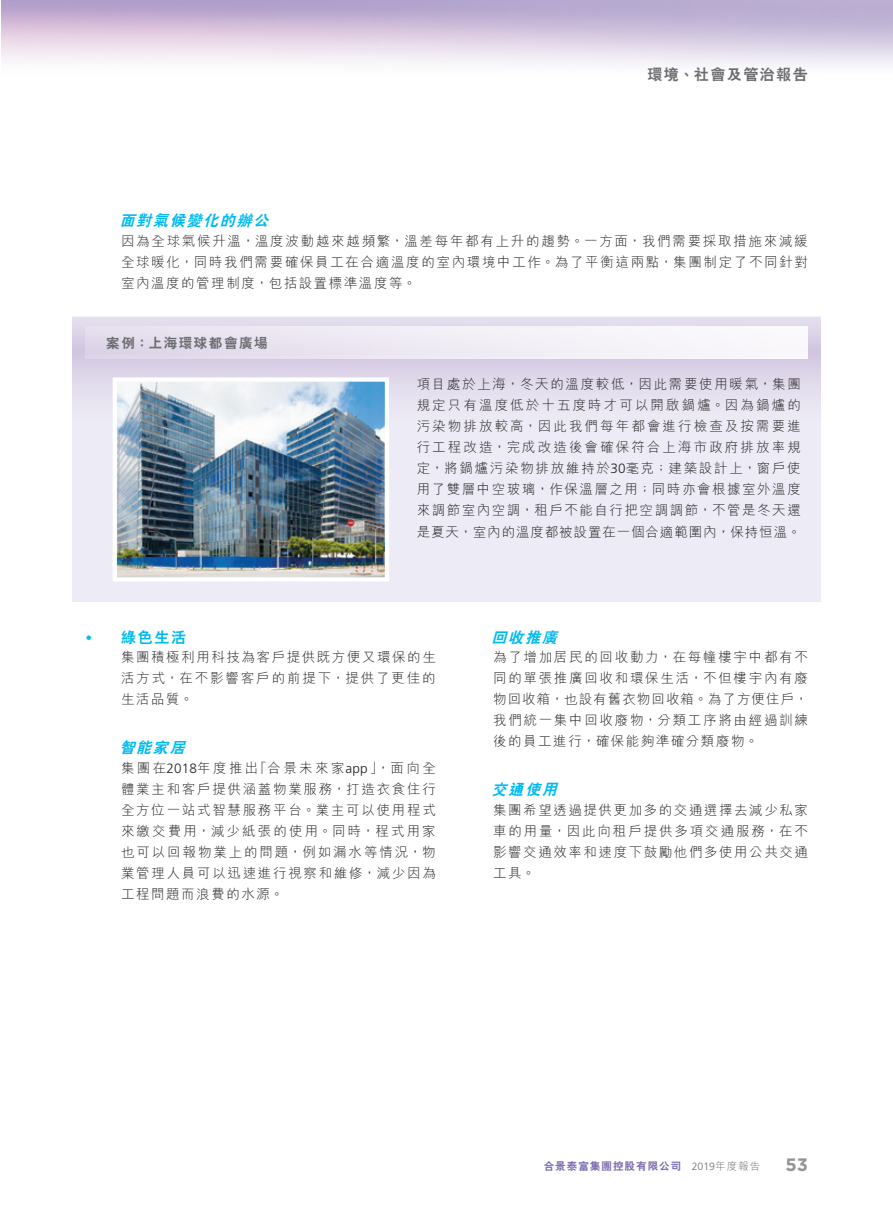
<style>
.page{position:relative;width:893px;height:1212px;background:#fff}
.page>*{position:absolute;margin:0;border:0;box-sizing:border-box;transform-origin:0 0}
.t1{font:700 18px "Gotham";color:#939598}
._05_____H3{font:italic 800 15px "C Hei 2 HK";color:#00baf1}
.t2{font:800 15px "C Hei 2 HK";letter-spacing:.1em;color:#6c6d70}
._04___H2{font:800 15px "C Hei 2 HK";color:#00baf1}
._12___P2{font:300 13.5px/21px "M Hei HK";letter-spacing:.115em;color:#231f20;text-align:justify}
._12___P2-2{font:800 13.5px "C Hei 2 HK";letter-spacing:.115em;color:#6c6d70}
.t3{font:800 10.5px "C Hei 2 HK";letter-spacing:.1em;color:#7c6bb0}
.s1{font-family:"Frutiger LT Std"}
.s2{font-family:"Gotham";font-weight:700}
.s3{font-family:"Frutiger LT Std";font-weight:300;color:#6c6d70}
.s4{font-family:"M Hei HK";font-weight:300;color:#6c6d70}
</style>
<div class="page">
<div style="left:72px;top:317px;width:749px;height:285px;background:#edebf5"></div>
<img style="left:72px;top:317px;width:749px;height:78px">
<div style="left:85px;top:327px;width:723px;height:32px;background:linear-gradient(to right,#e2daeb,#fcfbfd)"></div>
<img style="left:118px;top:382px;width:266px;height:194px">
<div style="left:113px;top:377px;width:276px;height:204px;border:4px solid #fff"></div>
<p class="t2" style="left:647px;top:65px;width:162px">環境、社會及管治報告</p>
<p class="_05_____H3" style="left:120px;top:210px;width:156px">面對氣候變化的辦公</p>
<p class="_12___P2" style="left:121px;top:230px;width:689px">因為全球氣候升溫，溫度波動越來越頻繁，溫差每年都有上升的趨勢。一方面，我們需要採取措施來減緩全球暖化，同時我們需要確保員工在合適溫度的室內環境中工作。為了平衡這兩點，集團制定了不同針對室內溫度的管理制度，包括設置標準溫度等。</p>
<p class="_12___P2-2" style="left:106px;top:334px;width:163px">案例：上海環球都會廣場</p>
<p class="_12___P2" style="left:417px;top:373px;width:386px">項目處於上海，冬天的溫度較低，因此需要使用暖氣，集團規定只有溫度低於十五度時才可以開啟鍋爐。因為鍋爐的污染物排放較高，因此我們每年都會進行檢查及按需要進行工程改造，完成改造後會確保符合上海市政府排放率規定，將鍋爐污染物排放維持於<span class="s1">30</span>毫克；建築設計上，窗戶使用了雙層中空玻璃，作保溫層之用；同時亦會根據室外溫度來調節室內空調，租戶不能自行把空調調節，不管是冬天還是夏天，室內的溫度都被設置在一個合適範圍內，保持恒溫。</p>
<p class="_04___H2" style="left:85px;top:627px;width:103px"><span class="s2">•</span> 綠色生活</p>
<p class="_12___P2" style="left:121px;top:646px;width:316px">集團積極利用科技為客戶提供既方便又環保的生活方式，在不影響客戶的前提下，提供了更佳的生活品質。</p>
<p class="_05_____H3" style="left:120px;top:738px;width:72px">智能家居</p>
<p class="_12___P2" style="left:121px;top:757px;width:316px">集團在<span class="s1">2018</span>年度推出「合景未來家<span class="s1">app</span>」，面向全體業主和客戶提供涵蓋物業服務，打造衣食住行全方位一站式智慧服務平台。業主可以使用程式來繳交費用，減少紙張的使用。同時，程式用家也可以回報物業上的問題，例如漏水等情況，物業管理人員可以迅速進行視察和維修，減少因為工程問題而浪費的水源。</p>
<p class="_05_____H3" style="left:492px;top:627px;width:72px">回收推廣</p>
<p class="_12___P2" style="left:493px;top:646px;width:316px">為了增加居民的回收動力，在每幢樓宇中都有不同的單張推廣回收和環保生活，不但樓宇內有廢物回收箱，也設有舊衣物回收箱。為了方便住戶，我們統一集中回收廢物，分類工序將由經過訓練後的員工進行，確保能夠準確分類廢物。</p>
<p class="_05_____H3" style="left:492px;top:780px;width:72px">交通使用</p>
<p class="_12___P2" style="left:493px;top:799px;width:316px">集團希望透過提供更加多的交通選擇去減少私家車的用量，因此向租戶提供多項交通服務，在不影響交通效率和速度下鼓勵他們多使用公共交通工具。</p>
<p class="t3" style="left:544px;top:1159px;width:218px">合景泰富集團控股有限公司 <span class="s3">2019</span><span class="s4">年度報告</span></p>
<h1 class="t1" style="left:785px;top:1153px;width:24px">53</h1>
</div>
